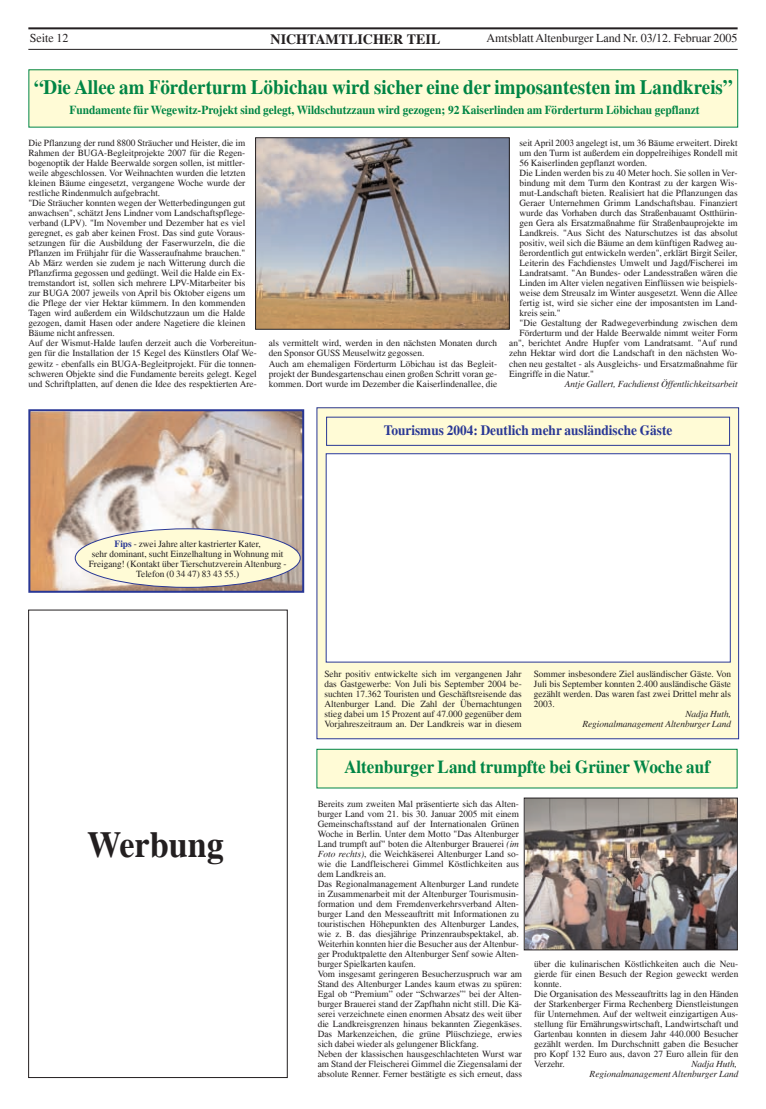
<style>
.page{position:relative;width:766px;height:1109px;background:#fff}
.page>*{position:absolute;margin:0;border:0;box-sizing:border-box;transform-origin:0 0}
.t1{font:700 36px "Times";color:#231f20;scale:.95 1}
.t2{font:700 20px "Times";color:#008545;scale:.95 1}
.t3{font:700 18px "Times";color:#008545;scale:.95 1}
.t4{font:700 14px "Times";color:#293795;scale:.95 1}
.t5{font:700 14px "Times";color:#231f20}
.t6{font:700 12px "Times";color:#008545;scale:.95 1}
.t7{font:12px "Times";color:#231f20}
.t8{font:9.3px/10px "Times";color:#231f20}
.t9{font:italic 9.3px/10px "Times";color:#231f20;text-align:right}
.s1{font-weight:700;color:#293795}
.s2{font-style:italic}
</style>
<div class="page">
<hr style="left:28px;top:27px;width:709px;height:2px;background:#231f20">
<hr style="left:28px;top:49px;width:709px;height:1px;background:#231f20">
<div style="left:28px;top:609px;width:259px;height:468px;border:1px solid #231f20"></div>
<div style="left:317px;top:408px;width:421px;height:330px;background:#fffbd6"></div>
<div style="left:316px;top:407px;width:423px;height:332px;border:1px solid #293795"></div>
<div style="left:326px;top:453px;width:404px;height:209px;background:#fff"></div>
<div style="left:325px;top:453px;width:405px;height:209px;border:1px solid #293795"></div>
<div style="left:326px;top:416px;width:403px;height:30px;border:1px solid #293795"></div>
<img style="left:526px;top:799px;width:209px;height:149px">
<div style="left:524px;top:797px;width:213px;height:153px;border:1px solid #231f20"></div>
<div style="left:317px;top:749px;width:420px;height:39px;background:#fffbd6"></div>
<div style="left:316px;top:748px;width:421px;height:40px;border:1px solid #008545"></div>
<img style="left:257px;top:139px;width:250px;height:188px">
<div style="left:255px;top:137px;width:254px;height:192px;border:1px solid #231f20"></div>
<div style="left:29px;top:70px;width:708px;height:57px;background:#fffbd6"></div>
<img style="left:31px;top:412px;width:270px;height:177px">
<div style="left:28px;top:409px;width:276px;height:183px;border:2px solid #293795"></div>
<svg style="left:75px;top:528px;width:225px;height:60px;background:#ece6cb"></svg>
<p class="t7" style="left:30px;top:31px;width:40px">Seite 12</p>
<p class="t5" style="left:270px;top:30px;width:171px">NICHTAMTLICHER TEIL</p>
<p class="t7" style="left:486px;top:31px;width:253px">Amtsblatt Altenburger Land Nr. 03/12. Februar 2005</p>
<p class="t2" style="left:34px;top:75px;width:736px">ìDie Allee am Fˆrderturm Lˆbichau wird sicher eine der imposantesten im Landkreisî</p>
<p class="t6" style="left:70px;top:102px;width:664px">Fundamente f¸r Wegewitz-Projekt sind gelegt, Wildschutzzaun wird gezogen; 92 Kaiserlinden am Fˆrderturm Lˆbichau gepflanzt</p>
<p class="t8" style="left:28px;top:138px;width:230px">Die Pflanzung der rund 8800 Str‰ucher und Heister, die im Rahmen der BUGA-Begleitprojekte 2007 f¸r die Regen&shy;bogenoptik der Halde Beerwalde sorgen sollen, ist mittler&shy;weile abgeschlossen. Vor Weihnachten wurden die letzten kleinen B‰ume eingesetzt, vergangene Woche wurde der restliche Rindenmulch aufgebracht.<br>"Die Str‰ucher konnten wegen der Wetterbedingungen gut anwachsen", sch‰tzt Jens Lindner vom Landschaftspflege&shy;verband (LPV). "Im November und Dezember hat es viel geregnet, es gab aber keinen Frost. Das sind gute Voraus&shy;setzungen f¸r die Ausbildung der Faserwurzeln, die die Pflanzen im Fr¸hjahr f¸r die Wasseraufnahme brauchen." Ab M‰rz werden sie zudem je nach Witterung durch die Pflanzfirma gegossen und ged¸ngt. Weil die Halde ein Ex&shy;tremstandort ist, sollen sich mehrere LPV-Mitarbeiter bis zur BUGA 2007 jeweils von April bis Oktober eigens um die Pflege der vier Hektar k¸mmern. In den kommenden Tagen wird auflerdem ein Wildschutzzaun um die Halde gezogen, damit Hasen oder andere Nagetiere die kleinen B‰ume nicht anfressen.<br>Auf der Wismut-Halde laufen derzeit auch die Vorbereitun&shy;gen f¸r die Installation der 15 Kegel des K¸nstlers Olaf We&shy;gewitz - ebenfalls ein BUGA-Begleitprojekt. F¸r die tonnen&shy;schweren Objekte sind die Fundamente bereits gelegt. Kegel und Schriftplatten, auf denen die Idee des respektierten Are-</p>
<p class="t8" style="left:269px;top:338px;width:230px">als vermittelt wird, werden in den n‰chsten Monaten durch den Sponsor GUSS Meuselwitz gegossen.<br>Auch am ehemaligen Fˆrderturm Lˆbichau ist das Begleit&shy;projekt der Bundesgartenschau einen groflen Schritt voran ge&shy;kommen. Dort wurde im Dezember die Kaiserlindenallee, die</p>
<p class="t8" style="left:519px;top:138px;width:219px">seit April 2003 angelegt ist, um 36 B‰ume erweitert. Direkt</p>
<p class="t8" style="left:519px;top:148px;width:219px">um den Turm ist auflerdem ein doppelreihiges Rondell mit</p>
<p class="t8" style="left:519px;top:158px;width:129px">56 Kaiserlinden gepflanzt worden.</p>
<p class="t8" style="left:519px;top:168px;width:219px">Die Linden werden bis zu 40 Meter hoch. Sie sollen in Ver-</p>
<p class="t8" style="left:519px;top:178px;width:219px">bindung mit dem Turm den Kontrast zu der kargen Wis-</p>
<p class="t8" style="left:519px;top:188px;width:219px">mut-Landschaft bieten. Realisiert hat die Pflanzungen das</p>
<p class="t8" style="left:519px;top:198px;width:219px">Geraer Unternehmen Grimm Landschaftsbau. Finanziert</p>
<p class="t8" style="left:519px;top:208px;width:219px">wurde das Vorhaben durch das Straflenbauamt Ostth¸rin-</p>
<p class="t8" style="left:519px;top:218px;width:219px">gen Gera als Ersatzmaflnahme f¸r Straflenbauprojekte im</p>
<p class="t8" style="left:519px;top:228px;width:219px">Landkreis. "Aus Sicht des Naturschutzes ist das absolut</p>
<p class="t8" style="left:519px;top:238px;width:219px">positiv, weil sich die B‰ume an dem k¸nftigen Radweg au-</p>
<p class="t8" style="left:519px;top:248px;width:219px">flerordentlich gut entwickeln werden", erkl‰rt Birgit Seiler,</p>
<p class="t8" style="left:519px;top:258px;width:219px">Leiterin des Fachdienstes Umwelt und Jagd/Fischerei im</p>
<p class="t8" style="left:519px;top:268px;width:219px">Landratsamt. "An Bundes- oder Landesstraflen w‰ren die</p>
<p class="t8" style="left:519px;top:278px;width:219px">Linden im Alter vielen negativen Einfl¸ssen wie beispiels-</p>
<p class="t8" style="left:519px;top:288px;width:219px">weise dem Streusalz im Winter ausgesetzt. Wenn die Allee</p>
<p class="t8" style="left:519px;top:298px;width:219px">fertig ist, wird sie sicher eine der imposantsten im Land-</p>
<p class="t8" style="left:519px;top:308px;width:43px">kreis sein."</p>
<p class="t8" style="left:519px;top:318px;width:219px">"Die Gestaltung der Radwegeverbindung zwischen dem</p>
<p class="t8" style="left:519px;top:328px;width:219px">Fˆrderturm und der Halde Beerwalde nimmt weiter Form</p>
<p class="t8" style="left:509px;top:338px;width:230px">an", berichtet Andre Hupfer vom Landratsamt. "Auf rund</p>
<p class="t8" style="left:509px;top:348px;width:230px">zehn Hektar wird dort die Landschaft in den n‰chsten Wo-</p>
<p class="t8" style="left:509px;top:358px;width:230px">chen neu gestaltet - als Ausgleichs- und Ersatzmaflnahme f¸r</p>
<p class="t8" style="left:509px;top:368px;width:86px">Eingriffe in die Natur."</p>
<p class="t9" style="left:564px;top:378px;width:174px">Antje Gallert, Fachdienst ÷ffentlichkeitsarbeit</p>
<p class="t4" style="left:383px;top:421px;width:305px">Tourismus 2004: Deutlich mehr ausl‰ndische G‰ste</p>
<p class="t8" style="left:89px;top:538px;width:199px;text-align:center"><span class="s1">Fips</span> - zwei Jahre alter kastrierter Kater,<br>sehr dominant, sucht Einzelhaltung in Wohnung mit Freigang! (Kontakt ¸ber Tierschutzverein Altenburg - Telefon (0 34 47) 83 43 55.)</p>
<p class="t1" style="left:87px;top:822px;width:146px">Werbung</p>
<p class="t8" style="left:324px;top:668px;width:199px;text-align:justify">Sehr positiv entwickelte sich im vergangenen Jahr das Gastgewerbe: Von Juli bis September 2004 be&shy;suchten 17.362 Touristen und Gesch‰ftsreisende das Altenburger Land. Die Zahl der ‹bernachtungen stieg dabei um 15 Prozent auf 47.000 gegen¸ber dem Vorjahreszeitraum an. Der Landkreis war in diesem</p>
<p class="t8" style="left:533px;top:668px;width:199px">Sommer insbesondere Ziel ausl‰ndischer G‰ste. Von</p>
<p class="t8" style="left:533px;top:678px;width:199px">Juli bis September konnten 2.400 ausl‰ndische G‰ste</p>
<p class="t8" style="left:533px;top:688px;width:199px">gez‰hlt werden. Das waren fast zwei Drittel mehr als</p>
<p class="t8" style="left:533px;top:698px;width:22px">2003.</p>
<p class="t9" style="left:685px;top:708px;width:47px">Nadja Huth,</p>
<p class="t9" style="left:582px;top:718px;width:150px">Regionalmanagement Altenburger Land</p>
<p class="t3" style="left:344px;top:755px;width:386px">Altenburger Land trumpfte bei Gr¸ner Woche auf</p>
<p class="t8" style="left:317px;top:798px;width:206px">Bereits zum zweiten Mal pr‰sentierte sich das Alten&shy;burger Land vom 21. bis 30. Januar 2005 mit einem Gemeinschaftsstand auf der Internationalen Gr¸nen Woche in Berlin. Unter dem Motto "Das Altenburger Land trumpft auf" boten die Altenburger Brauerei <span class="s2">(im Foto rechts)</span>, die Weichk‰serei Altenburger Land so&shy;wie die Landfleischerei Gimmel Kˆstlichkeiten aus dem Landkreis an.<br>Das Regionalmanagement Altenburger Land rundete in Zusammenarbeit mit der Altenburger Tourismusin&shy;formation und dem Fremdenverkehrsverband Alten&shy;burger Land den Messeauftritt mit Informationen zu touristischen Hˆhepunkten des Altenburger Landes, wie z. B. das diesj‰hrige Prinzenraubspektakel, ab.<br>Weiterhin konnten hier die Besucher aus der Altenbur&shy;ger Produktpalette den Altenburger Senf sowie Alten&shy;burger Spielkarten kaufen.<br>Vom insgesamt geringeren Besucherzuspruch war am Stand des Altenburger Landes kaum etwas zu sp¸ren:<br>Egal ob ìPremiumî oder ìSchwarzesî' bei der Alten&shy;burger Brauerei stand der Zapfhahn nicht still. Die K‰- serei verzeichnete einen enormen Absatz des weit ¸ber die Landkreisgrenzen hinaus bekannten Ziegenk‰ses.<br>Das Markenzeichen, die gr¸ne Pl¸schziege, erwies sich dabei wieder als gelungener Blickfang.<br>Neben der klassischen hausgeschlachteten Wurst war am Stand der Fleischerei Gimmel die Ziegensalami der absolute Renner. Ferner best‰tigte es sich erneut, dass</p>
<p class="t8" style="left:534px;top:958px;width:206px">¸ber die kulinarischen Kˆstlichkeiten auch die Neu&shy;gierde f¸r einen Besuch der Region geweckt werden konnte.<br>Die Organisation des Messeauftritts lag in den H‰nden der Starkenberger Firma Rechenberg Dienstleistungen f¸r Unternehmen. Auf der weltweit einzigartigen Aus&shy;stellung f¸r Ern‰hrungswirtschaft, Landwirtschaft und Gartenbau konnten in diesem Jahr 440.000 Besucher gez‰hlt werden. Im Durchschnitt gaben die Besucher pro Kopf 132 Euro aus, davon 27 Euro allein f¸r den Verzehr.</p>
<p class="t9" style="left:589px;top:1058px;width:150px">Nadja Huth,<br>Regionalmanagement Altenburger Land</p>
</div>
